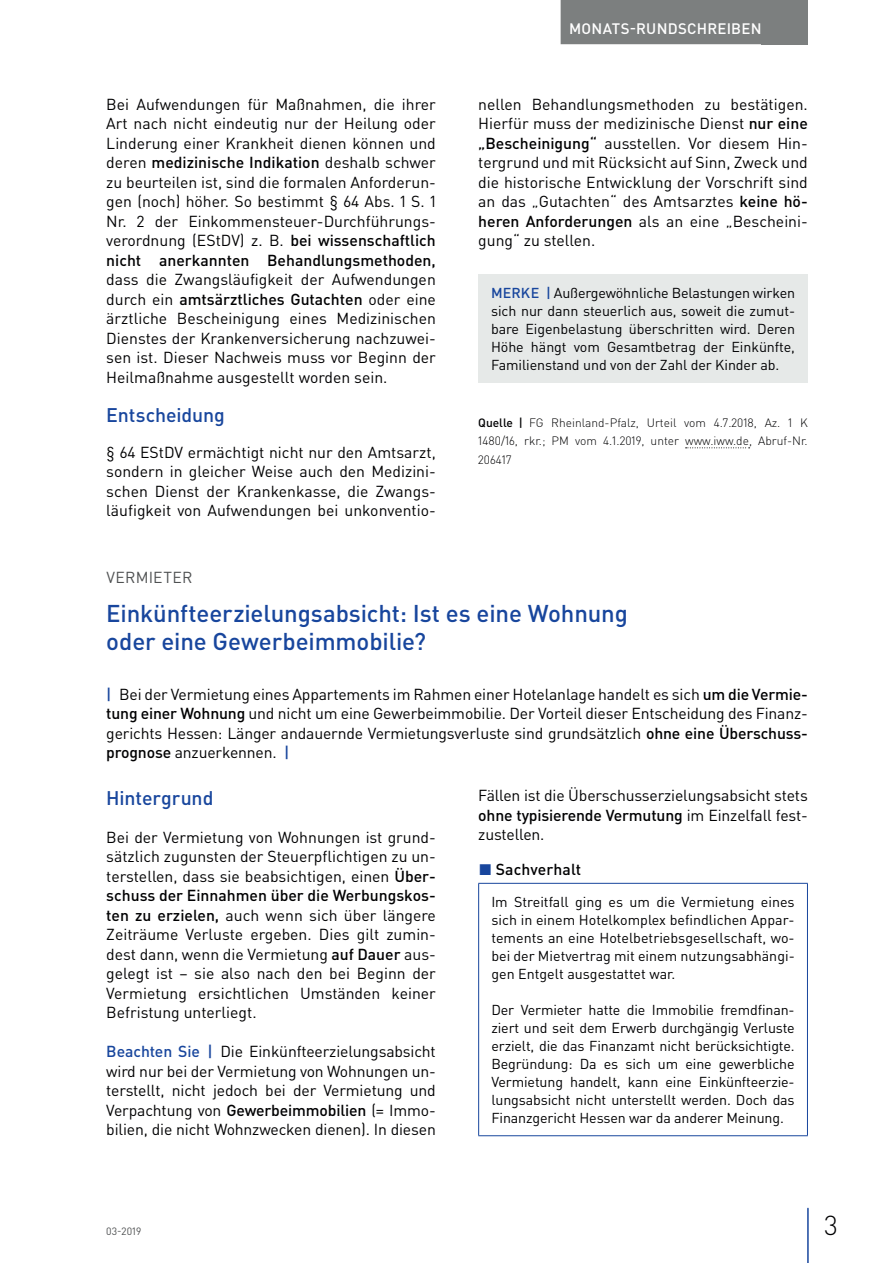
<style>
.page{position:relative;width:893px;height:1263px;background:#fff}
.page>*{position:absolute;margin:0;border:0;box-sizing:border-box;transform-origin:0 0}
.t1{font:300 27px "DIN Pro";color:#000002}
.t2{font:500 24px/28.5px "DIN Pro";letter-spacing:-.005em;color:#18469d}
.t3{font:500 19.5px "DIN Pro";letter-spacing:-.005em;color:#18469d}
.t4{font:15.75px/19.5px "DIN Pro";color:#000002;text-align:justify}
.t5{font:500 15.75px "DIN Pro";letter-spacing:.005em;color:#000002}
.t6{font:15.75px "DIN Pro";letter-spacing:.015em;color:#4f5152}
.t7{font:500 15px "DIN Pro";letter-spacing:.015em;color:#fff}
.t8{font:14.25px/18px "DIN Pro";letter-spacing:-.005em;color:#000002;text-align:justify}
.t9{font:300 12px/18px "DIN Pro";color:#000002}
.t10{font:10.5px "DIN Pro";color:#4f5152}
.s1{font-weight:500}
.s2{font-weight:500;color:#18469d}
.s3{color:#18469d}
</style>
<div class="page">
<div style="left:762px;top:0;width:46px;height:44px;background:#7c7f7f"></div>
<hr style="left:807px;top:1208px;width:2px;height:55px;background:#18469d">
<div style="left:561px;top:0;width:209px;height:44px;background:#7c7f7f"></div>
<svg style="left:686px;top:447px;width:64px;height:1px"></svg>
<div style="left:478px;top:274px;width:330px;height:108px;background:#e6e9e8"></div>
<hr style="left:478px;top:883px;width:330px;height:1px;background:#18469d">
<hr style="left:478px;top:884px;width:1px;height:251px;background:#18469d">
<hr style="left:807px;top:884px;width:1px;height:251px;background:#18469d">
<hr style="left:478px;top:1135px;width:330px;height:1px;background:#18469d">
<p class="t4" style="left:106px;top:94px;width:331px">Bei Aufwendungen für Maßnahmen, die ihrer Art nach nicht eindeutig nur der Heilung oder Linderung einer Krankheit dienen können und deren <span class="s1">medizinische Indikation</span> deshalb schwer zu beurteilen ist, sind die formalen Anforderun&shy;gen (noch) höher. So bestimmt § 64 Abs. 1 S. 1<br>Nr. 2 der Einkommensteuer-Durchführungs&shy;verordnung (EStDV) z. B. <span class="s1">bei wissenschaftlich nicht anerkannten Behandlungsmethoden,</span></p>
<p class="t4" style="left:106px;top:269px;width:331px">dass die Zwangsläufigkeit der Aufwendungen durch ein <span class="s1">amtsärztliches Gutachten</span> oder eine ärztliche Bescheinigung eines Medizinischen Dienstes der Krankenversicherung nachzuwei&shy;sen ist. Dieser Nachweis muss vor Beginn der Heilmaßnahme ausgestellt worden sein.</p>
<p class="t3" style="left:106px;top:402px;width:120px">Entscheidung</p>
<p class="t4" style="left:106px;top:442px;width:331px">§ 64 EStDV ermächtigt nicht nur den Amtsarzt, sondern in gleicher Weise auch den Medizini&shy;schen Dienst der Krankenkasse, die Zwangs&shy;läufigkeit von Aufwendungen bei unkonventio-</p>
<p class="t7" style="left:569px;top:18px;width:194px">MONATS-RUNDSCHREIBEN</p>
<p class="t4" style="left:478px;top:94px;width:331px">nellen Behandlungsmethoden zu bestätigen.<br>Hierfür muss der medizinische Dienst <span class="s1">nur eine „Bescheinigung“</span> ausstellen. Vor diesem Hin&shy;tergrund und mit Rücksicht auf Sinn, Zweck und die historische Entwicklung der Vorschrift sind an das „Gutachten“ des Amtsarztes <span class="s1">keine hö&shy;heren Anforderungen</span> als an eine „Bescheini&shy;gung“ zu stellen.</p>
<p class="t8" style="left:491px;top:283px;width:306px"><span class="s2">MERKE |</span> Außergewöhnliche Belastungen wirken sich nur dann steuerlich aus, soweit die zumut&shy;bare Eigenbelastung überschritten wird. Deren Höhe hängt vom Gesamtbetrag der Einkünfte, Familienstand und von der Zahl der Kinder ab.</p>
<p class="t9" style="left:478px;top:413px;width:331px"><span class="s1">Quelle |</span> FG Rheinland-Pfalz, Urteil vom 4.7.2018, Az. 1 K<br>1480/16, rkr.; PM vom 4.1.2019, unter www.iww.de, Abruf-Nr.</p>
<p class="t9" style="left:478px;top:450px;width:35px">206417</p>
<p class="t6" style="left:106px;top:566px;width:88px">VERMIETER</p>
<h2 class="t2" style="left:106px;top:598px;width:523px">Einkünfteerzielungsabsicht: Ist es eine Wohnung oder eine Gewerbeimmobilie?</h2>
<p class="t4" style="left:106px;top:684px;width:703px"><span class="s2">|</span> Bei der Vermietung eines Appartements im Rahmen einer Hotelanlage handelt es sich <span class="s1">um die Vermie&shy;tung einer Wohnung</span> und nicht um eine Gewerbeimmobilie. Der Vorteil dieser Entscheidung des Finanz&shy;gerichts Hessen: Länger andauernde Vermietungsverluste sind grundsätzlich <span class="s1">ohne eine Überschuss&shy;prognose</span> anzuerkennen. <span class="s2">|</span></p>
<p class="t3" style="left:106px;top:785px;width:109px">Hintergrund</p>
<p class="t4" style="left:106px;top:826px;width:331px">Bei der Vermietung von Wohnungen ist grund&shy;sätzlich zugunsten der Steuerpflichtigen zu un&shy;terstellen, dass sie beabsichtigen, einen <span class="s1">Über&shy;schuss der Einnahmen über die Werbungskos&shy;ten zu erzielen,</span> auch wenn sich über längere Zeiträume Verluste ergeben. Dies gilt zumin&shy;dest dann, wenn die Vermietung <span class="s1">auf Dauer</span> aus&shy;gelegt ist – sie also nach den bei Beginn der Vermietung ersichtlichen Umständen keiner Befristung unterliegt.</p>
<p class="t4" style="left:106px;top:1041px;width:331px"><span class="s2">Beachten Sie |</span> Die Einkünfteerzielungsabsicht wird nur bei der Vermietung von Wohnungen un&shy;terstellt, nicht jedoch bei der Vermietung und Verpachtung von <span class="s1">Gewerbeimmobilien</span> (= Immo&shy;bilien, die nicht Wohnzwecken dienen). In diesen</p>
<p class="t4" style="left:478px;top:785px;width:331px">Fällen ist die Überschusserzielungsabsicht stets <span class="s1">ohne typisierende Vermutung</span> im Einzelfall fest&shy;zustellen.</p>
<p class="t5" style="left:479px;top:858px;width:104px"><span class="s3">◼</span> Sachverhalt</p>
<p class="t8" style="left:491px;top:892px;width:305px">Im Streitfall ging es um die Vermietung eines sich in einem Hotelkomplex befindlichen Appar&shy;tements an eine Hotelbetriebsgesellschaft, wo&shy;bei der Mietvertrag mit einem nutzungsabhängi&shy;gen Entgelt ausgestattet war.</p>
<p class="t8" style="left:491px;top:1000px;width:305px">Der Vermieter hatte die Immobilie fremdfinan&shy;ziert und seit dem Erwerb durchgängig Verluste erzielt, die das Finanzamt nicht berücksichtigte.<br>Begründung: Da es sich um eine gewerbliche Vermietung handelt, kann eine Einkünfteerzie&shy;lungsabsicht nicht unterstellt werden. Doch das Finanzgericht Hessen war da anderer Meinung.</p>
<p class="t10" style="left:106px;top:1224px;width:36px">03-2019</p>
<h1 class="t1" style="left:824px;top:1207px;width:15px">3</h1>
</div>
